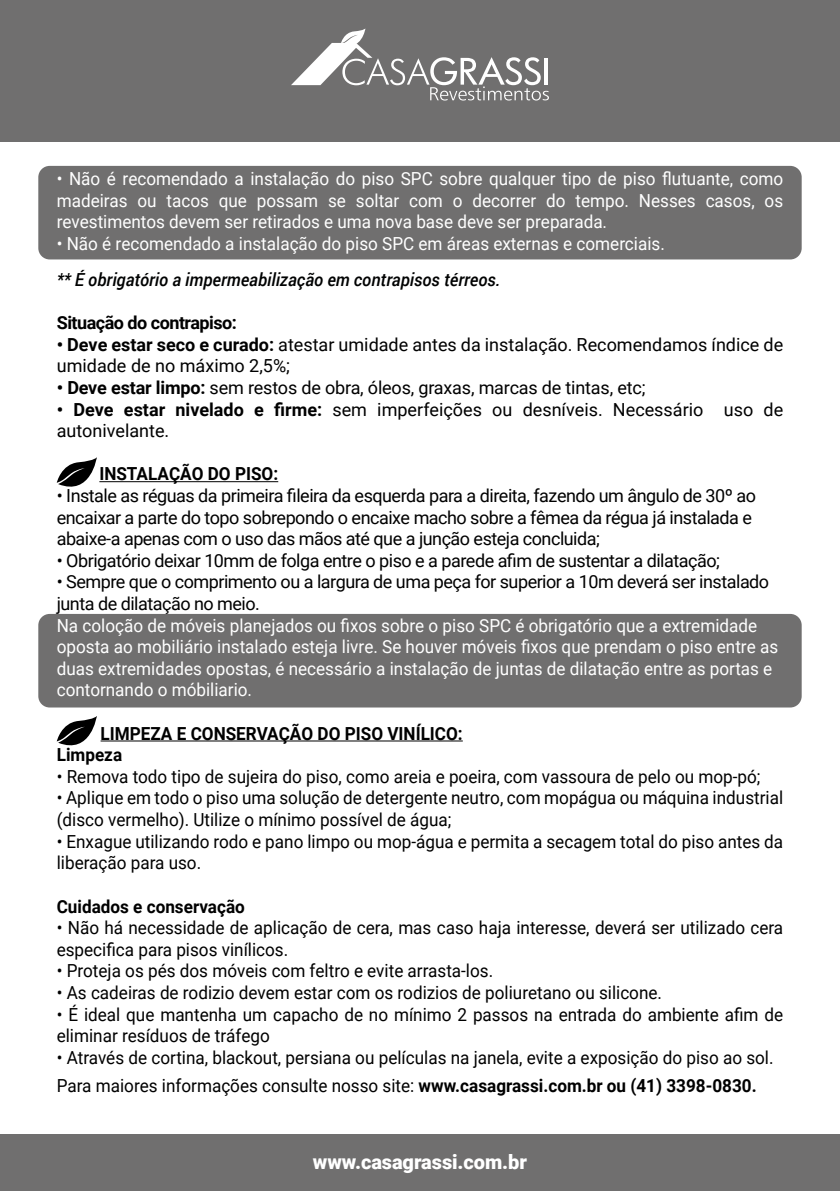
<style>
.page{position:relative;width:840px;height:1191px;background:#fff}
.page>*{position:absolute;margin:0;border:0;box-sizing:border-box;transform-origin:0 0}
.t1{font:900 20px "Roboto";letter-spacing:-.005em;color:#fff}
.t2{font:18px/21.6px "Roboto";color:#000;scale:.95 1}
.t3{font:18px/21.6px "Roboto";color:#fff;text-align:justify;scale:.95 1}
.t4{font:18px/21.6px "Roboto";letter-spacing:-.03em;color:#000}
.t5{font:18px/21.6px "Roboto";color:#000}
.t6{font:700 18px/21.6px "Roboto";color:#000;scale:.95 1}
.t7{font:italic 500 18px "Roboto";color:#010202;scale:.95 1}
.t8{font:700 18px "Roboto";letter-spacing:-.03em;color:#000}
.s1{font-weight:700}
</style>
<div class="page">
<div style="left:0;top:0;width:839px;height:142px;background:#706f6f"></div>
<svg style="left:291px;top:28px;width:257px;height:73px"></svg>
<div style="left:0;top:1134px;width:839px;height:57px;background:#706f6f"></div>
<div style="left:38px;top:614px;width:763px;height:93px;background:#706f6f;border-radius:11px"></div>
<div style="left:38px;top:166px;width:763px;height:93px;background:#706f6f;border-radius:11px"></div>
<hr style="left:99px;top:481px;width:179px;height:1px;background:#000">
<hr style="left:100px;top:740px;width:362px;height:1px;background:#000">
<svg style="left:57px;top:716px;width:40px;height:30px"></svg>
<svg style="left:57px;top:457px;width:40px;height:30px"></svg>
<p class="t3" style="left:57px;top:167px;width:765px">• Não é recomendado a instalação do piso SPC sobre qualquer tipo de piso flutuante, como madeiras ou tacos que possam se soltar com o decorrer do tempo. Nesses casos, os revestimentos devem ser retirados e uma nova base deve ser preparada.</p>
<p class="t3" style="left:57px;top:232px;width:641px">• Não é recomendado a instalação do piso SPC em áreas externas e comerciais.</p>
<p class="t7" style="left:57px;top:267px;width:468px">** É obrigatório a impermeabilização em contrapisos térreos.</p>
<p class="t8" style="left:57px;top:310px;width:182px">Situação do contrapiso:</p>
<p class="t5" style="left:57px;top:333px;width:727px"><span class="s1">• Deve estar seco e curado:</span> atestar umidade antes da instalação. Recomendamos índice de umidade de no máximo 2,5%;</p>
<p class="t5" style="left:57px;top:376px;width:590px"><span class="s1">• Deve estar limpo:</span> sem restos de obra, óleos, graxas, marcas de tintas, etc;</p>
<p class="t5" style="left:57px;top:398px;width:727px"><span class="s1">• Deve estar nivelado e firme:</span> sem imperfeições ou desníveis. Necessário uso de autonivelante.</p>
<p class="t6" style="left:99px;top:462px;width:190px">INSTALAÇÃO DO PISO:</p>
<p class="t4" style="left:57px;top:484px;width:700px">• Instale as réguas da primeira fileira da esquerda para a direita, fazendo um ângulo de 30º ao encaixar a parte do topo sobrepondo o encaixe macho sobre a fêmea da régua já instalada e abaixe-a apenas com o uso das mãos até que a junção esteja concluida;</p>
<p class="t4" style="left:57px;top:549px;width:664px">• Obrigatório deixar 10mm de folga entre o piso e a parede afim de sustentar a dilatação;</p>
<p class="t4" style="left:57px;top:570px;width:713px">• Sempre que o comprimento ou a largura de uma peça for superior a 10m deverá ser instalado junta de dilatação no meio.</p>
<p class="t3" style="left:57px;top:614px;width:760px;text-align:left">Na coloção de móveis planejados ou fixos sobre o piso SPC é obrigatório que a extremidade oposta ao mobiliário instalado esteja livre. Se houver móveis fixos que prendam o piso entre as duas extremidades opostas, é necessário a instalação de juntas de dilatação entre as portas e contornando o móbiliario.</p>
<p class="t6" style="left:57px;top:722px;width:428px;text-indent:44px">LIMPEZA E CONSERVAÇÃO DO PISO VINÍLICO:<br>Limpeza</p>
<p class="t2" style="left:57px;top:765px;width:742px">• Remova todo tipo de sujeira do piso, como areia e poeira, com vassoura de pelo ou mop-pó;</p>
<p class="t2" style="left:57px;top:786px;width:765px">• Aplique em todo o piso uma solução de detergente neutro, com mopágua ou máquina industrial (disco vermelho). Utilize o mínimo possível de água;</p>
<p class="t2" style="left:57px;top:830px;width:765px">• Enxague utilizando rodo e pano limpo ou mop-água e permita a secagem total do piso antes da liberação para uso.</p>
<p class="t6" style="left:57px;top:894px;width:199px">Cuidados e conservação</p>
<p class="t2" style="left:57px;top:916px;width:765px">• Não há necessidade de aplicação de cera, mas caso haja interesse, deverá ser utilizado cera especifica para pisos vinílicos.</p>
<p class="t2" style="left:57px;top:959px;width:460px">• Proteja os pés dos móveis com feltro e evite arrasta-los.</p>
<p class="t2" style="left:57px;top:981px;width:638px">• As cadeiras de rodizio devem estar com os rodizios de poliuretano ou silicone.</p>
<p class="t2" style="left:57px;top:1002px;width:765px">• É ideal que mantenha um capacho de no mínimo 2 passos na entrada do ambiente afim de eliminar resíduos de tráfego</p>
<p class="t2" style="left:57px;top:1042px;width:755px;line-height:28px">• Através de cortina, blackout, persiana ou películas na janela, evite a exposição do piso ao sol.<br>Para maiores informações consulte nosso site: <span class="s1">www.casagrassi.com.br ou (41) 3398-0830.</span></p>
<p class="t1" style="left:313px;top:1148px;width:215px">www.casagrassi.com.br</p>
</div>
